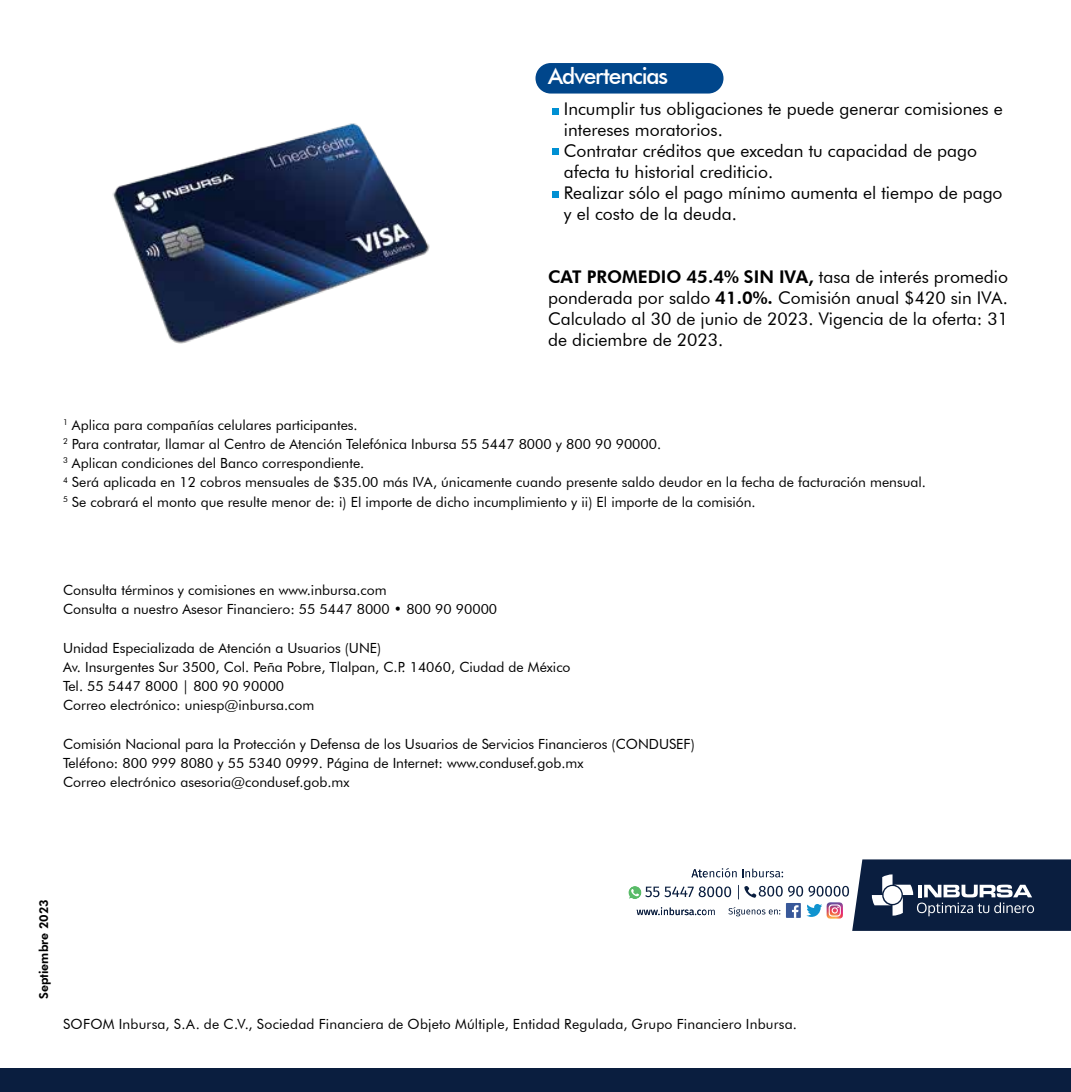
<style>
.page{position:relative;width:1071px;height:1092px;background:#fff}
.page>*{position:absolute;margin:0;border:0;box-sizing:border-box;transform-origin:0 0}
.t1{font:500 22.75px "Futura BT";letter-spacing:-.05em;color:#fff}
.t2{font:17.5px/21px "Futura BT";color:#000}
.t3{font:14px/19.2px "Futura BT";color:#000}
.t4{font:800 12.25px "Futura BT";color:#000}
.s1{font-weight:800}
</style>
<div class="page">
<div style="left:535px;top:63px;width:189px;height:30px;background:#00468b;border-radius:15px"></div>
<div style="left:0;top:1067px;width:1070px;height:24px;background:#0a1e3f"></div>
<div style="left:552px;top:108px;width:7px;height:7px;background:#0090d3"></div>
<div style="left:552px;top:148px;width:7px;height:7px;background:#0090d3"></div>
<div style="left:552px;top:191px;width:7px;height:7px;background:#0090d3"></div>
<img style="left:112px;top:123px;width:318px;height:221px">
<svg style="left:628px;top:859px;width:443px;height:71px"></svg>
<h1 class="t1" style="left:548px;top:62px;width:122px">Advertencias</h1>
<p class="t2" style="left:564px;top:98px;width:440px">Incumplir tus obligaciones te puede generar comisiones e intereses moratorios.<br>Contratar créditos que excedan tu capacidad de pago afecta tu historial crediticio.<br>Realizar sólo el pago mínimo aumenta el tiempo de pago y el costo de la deuda.</p>
<p class="t2" style="left:548px;top:266px;width:461px;text-align:justify"><span class="s1">CAT PROMEDIO 45.4% SIN IVA,</span> tasa de interés promedio ponderada por saldo <span class="s1">41.0%.</span> Comisión anual $420 sin IVA.<br>Calculado al 30 de junio de 2023. Vigencia de la oferta: 31 de diciembre de 2023.</p>
<p class="t3" style="left:63px;top:415px;width:864px"><sup>1</sup> Aplica para compañías celulares participantes.<br><sup>2</sup> Para contratar, llamar al Centro de Atención Telefónica Inbursa 55 5447 8000 y 800 90 90000.<br><sup>3</sup> Aplican condiciones del Banco correspondiente.<br><sup>4</sup> Será aplicada en 12 cobros mensuales de $35.00 más IVA, únicamente cuando presente saldo deudor en la fecha de facturación mensual.<br><sup>5</sup> Se cobrará el monto que resulte menor de: i) El importe de dicho incumplimiento y ii) El importe de la comisión.</p>
<p class="t3" style="left:63px;top:580px;width:436px">Consulta términos y comisiones en www.inbursa.com<br>Consulta a nuestro Asesor Financiero: 55 5447 8000 • 800 90 90000</p>
<p class="t3" style="left:63px;top:637px;width:509px">Unidad Especializada de Atención a Usuarios (UNE)<br>Av. Insurgentes Sur 3500, Col. Peña Pobre, Tlalpan, C.P. 14060, Ciudad de México Tel. 55 5447 8000 | 800 90 90000<br>Correo electrónico: uniesp@inbursa.com</p>
<p class="t3" style="left:63px;top:734px;width:633px">Comisión Nacional para la Protección y Defensa de los Usuarios de Servicios Financieros (CONDUSEF)<br>Teléfono: 800 999 8080 y 55 5340 0999. Página de Internet: www.condusef.gob.mx<br>Correo electrónico asesoria@condusef.gob.mx</p>
<p class="t4" style="left:36px;top:999px;width:102px;rotate:-90deg">Septiembre 2023</p>
<p class="t3" style="left:63px;top:1014px;width:736px">SOFOM Inbursa, S.A. de C.V., Sociedad Financiera de Objeto Múltiple, Entidad Regulada, Grupo Financiero Inbursa.</p>
</div>
